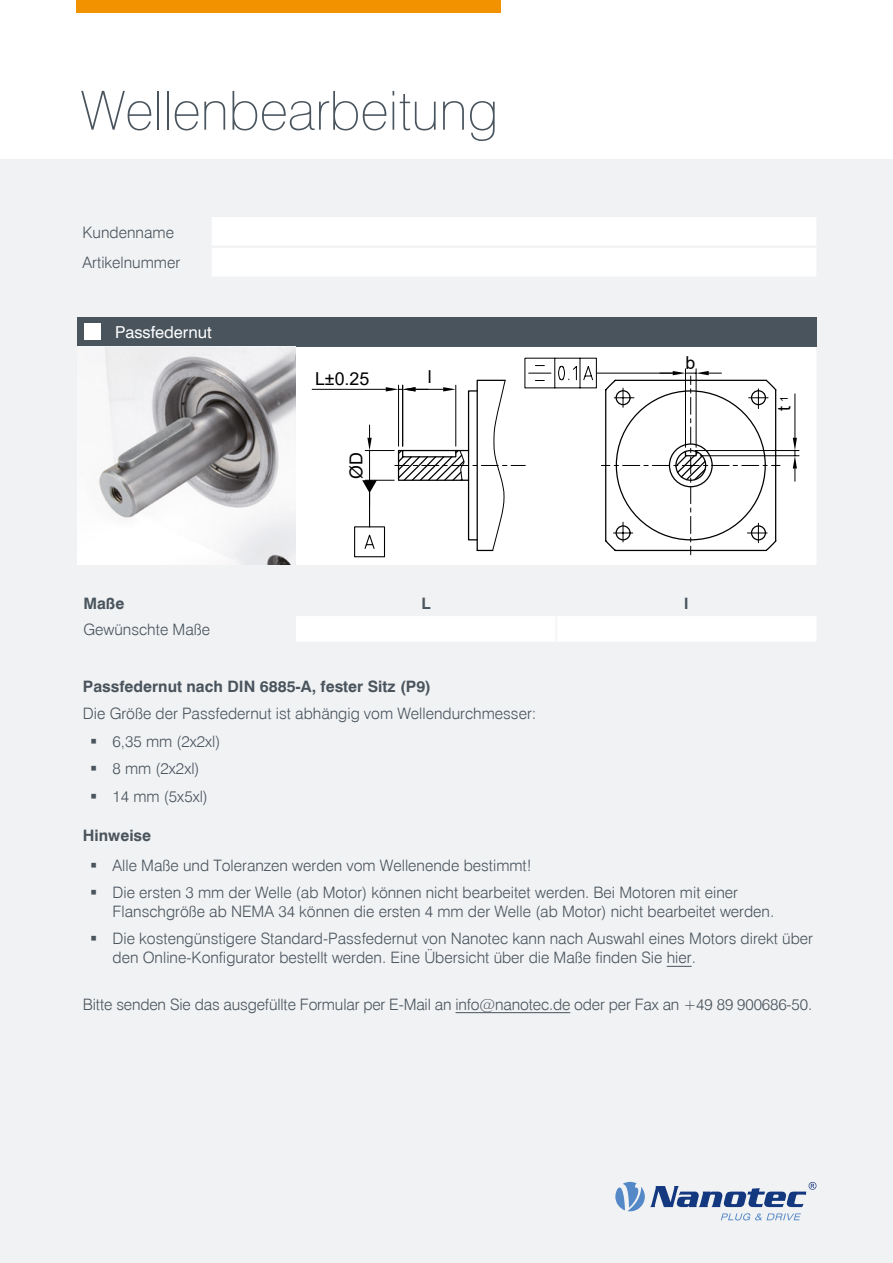
<style>
.page{position:relative;width:893px;height:1263px;background:#fff}
.page>*{position:absolute;margin:0;border:0;box-sizing:border-box;transform-origin:0 0}
.t1{font:100 54px "Swiss 721 BT";color:#49545d}
.t2{font:17.85px "Arial";color:#000}
.t3{font:16.5px "Swiss 721 BT";color:#fff}
.t4{font:300 15.75px/27.5px "Swiss 721 BT";color:#49545d}
.t5{font:700 15.75px "Swiss 721 BT";color:#49545d}
.s1{font-size:10.65px}
</style>
<div class="page">
<div style="left:0;top:159px;width:893px;height:1104px;background:#f1f2f4"></div>
<div style="left:212px;top:217px;width:604px;height:59px;background:#fff"></div>
<hr style="left:210px;top:246px;width:606px;height:2px;background:#f1f2f4">
<div style="left:77px;top:317px;width:739px;height:30px;background:#49545d"></div>
<svg style="left:296px;top:347px;width:520px;height:294px;fill:#fff"></svg>
<hr style="left:555px;top:616px;width:2px;height:26px;background:#f7f7f8">
<img style="left:77px;top:347px;width:219px;height:218px">
<svg style="left:615px;top:1182px;width:201px;height:38px"></svg>
<hr style="left:695px;top:450px;width:104px;height:1px;background:#000">
<hr style="left:700px;top:455px;width:99px;height:1px;background:#000">
<hr style="left:795px;top:394px;width:1px;height:44px;background:#000">
<svg style="left:793px;top:438px;width:4px;height:43px"></svg>
<svg style="left:311px;top:357px;width:469px;height:201px"></svg>
<hr style="left:597px;top:373px;width:82px;height:1px;background:#000">
<svg style="left:667px;top:966px;width:25px;height:1px"></svg>
<hr style="left:455px;top:1012px;width:115px;height:1px;background:#49545d">
<div style="left:77px;top:0;width:424px;height:13px;background:#f39200"></div>
<div style="left:84px;top:324px;width:16px;height:16px;background:#fff"></div>
<h1 class="t1" style="left:81px;top:78px;width:419px">Wellenbearbeitung</h1>
<p class="t4" style="left:83px;top:217px;width:99px;line-height:29.7px">Kundenname<br>Artikelnummer</p>
<p class="t3" style="left:115px;top:322px;width:98px">Passfedernut</p>
<p class="t2" style="left:315px;top:366px;width:56px">L±0.25</p>
<p class="t2" style="left:344px;top:479px;width:28px;rotate:-90deg">ØD</p>
<p class="t2" style="left:428px;top:364px;width:5px">l</p>
<p class="t2" style="left:685px;top:350px;width:11px">b</p>
<p class="t5" style="left:83px;top:594px;width:43px">Maße</p>
<p class="t5" style="left:421px;top:594px;width:11px">L</p>
<p class="t5" style="left:684px;top:594px;width:6px">l</p>
<p class="t4" style="left:83px;top:615px;width:128px">Gewünschte Maße</p>
<p class="t5" style="left:83px;top:677px;width:350px">Passfedernut nach DIN 6885-A, fester Sitz (P9)</p>
<p class="t4" style="left:113px;top:700px;width:425px;text-indent:-30px">Die Größe der Passfedernut ist abhängig vom Wellendurchmesser:<br>6,35 mm (2x2xl)<br>8 mm (2x2xl)<br>14 mm (5x5xl)</p>
<p class="t2" style="left:772px;top:411px;width:17px;rotate:-90deg">t <span class="s1">1</span></p>
<p class="t5" style="left:83px;top:825px;width:70px">Hinweise</p>
<p class="t4" style="left:113px;top:851px;width:627px">Alle Maße und Toleranzen werden vom Wellenende bestimmt!<br>Die ersten 3 mm der Welle (ab Motor) können nicht bearbeitet werden. Bei Motoren mit einer</p>
<p class="t4" style="left:113px;top:897px;width:702px">Flanschgröße ab NEMA 34 können die ersten 4 mm der Welle (ab Motor) nicht bearbeitet werden.<br>Die kostengünstigere Standard-Passfedernut von Nanotec kann nach Auswahl eines Motors direkt über</p>
<p class="t4" style="left:113px;top:944px;width:585px">den Online-Konfigurator bestellt werden. Eine Übersicht über die Maße finden Sie hier.</p>
<p class="t4" style="left:83px;top:990px;width:731px">Bitte senden Sie das ausgefüllte Formular per E-Mail an info@nanotec.de oder per Fax an +49 89 900686-50.</p>
</div>
